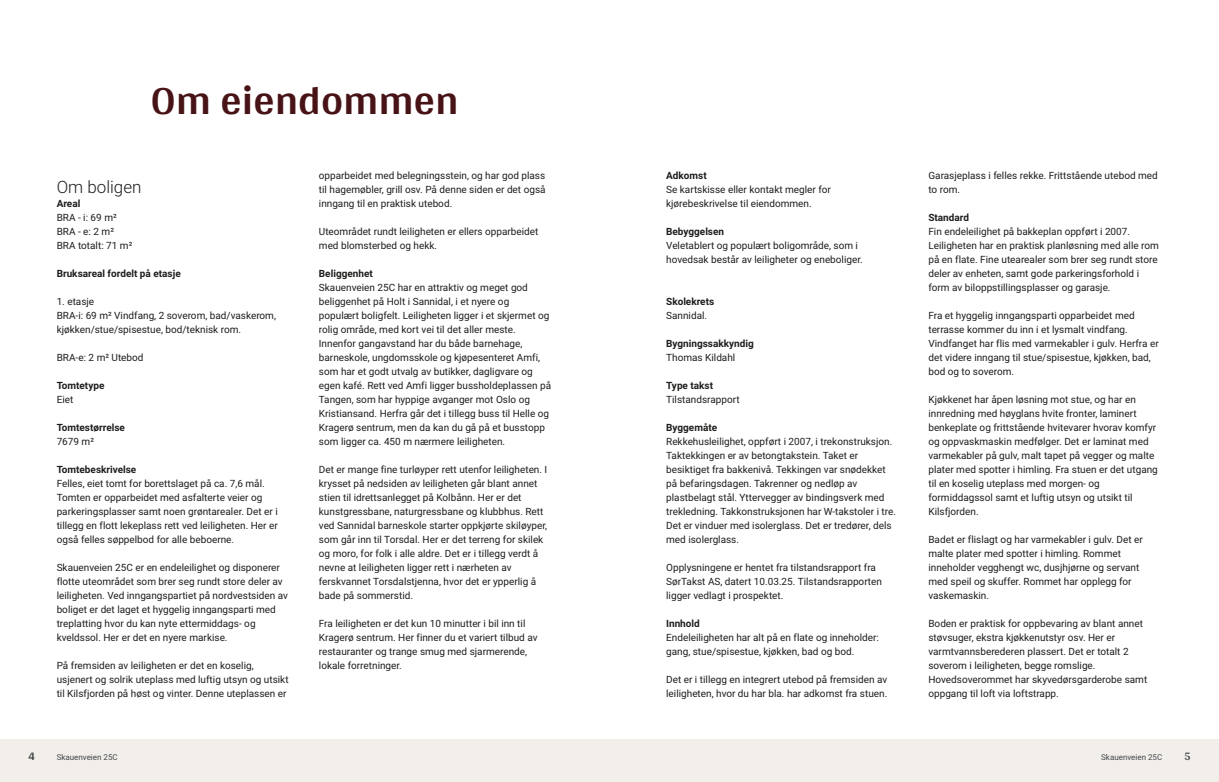
<style>
.page{position:relative;width:1219px;height:782px;background:#fff}
.page>*{position:absolute;margin:0;border:0;box-sizing:border-box;transform-origin:0 0}
.t1{font:700 42px "Arya";color:#481317}
.t2{font:300 17px "Roboto Vitec";color:#1d1d1b}
.t3{font:700 12px "Arya";color:#414749}
.t4{font:10px/14px "Roboto Vitec";color:#1d1d1b}
.t5{font:700 10px "Roboto Vitec";color:#1d1d1b}
.t6{font:8px "Roboto Vitec";color:#414749}
</style>
<div class="page">
<div style="left:0;top:739px;width:612px;height:42px;background:#f2eeea"></div>
<div style="left:607px;top:739px;width:612px;height:42px;background:#f2eeea"></div>
<h1 class="t1" style="left:151px;top:75px;width:309px">Om eiendommen</h1>
<h2 class="t2" style="left:57px;top:174px;width:86px">Om boligen</h2>
<p class="t5" style="left:57px;top:196px;width:25px">Areal</p>
<p class="t4" style="left:57px;top:209px;width:77px">BRA ‑ i: 69 m²<br>BRA ‑ e: 2 m²<br>BRA totalt: 71 m²</p>
<p class="t5" style="left:57px;top:266px;width:126px">Bruksareal fordelt på etasje</p>
<p class="t4" style="left:57px;top:293px;width:221px">1. etasje<br>BRA‑i: 69 m² Vindfang, 2 soverom, bad/ vaskerom, kjøkken/ stue/ spisestue, bod/ teknisk rom.</p>
<p class="t4" style="left:57px;top:349px;width:88px">BRA‑e: 2 m² Utebod</p>
<p class="t5" style="left:57px;top:378px;width:49px">Tomtetype</p>
<p class="t4" style="left:57px;top:391px;width:18px">Eiet</p>
<p class="t5" style="left:57px;top:420px;width:70px">Tomtestørrelse</p>
<p class="t4" style="left:57px;top:433px;width:39px">7679 m²</p>
<p class="t5" style="left:57px;top:462px;width:81px">Tomtebeskrivelse</p>
<p class="t4" style="left:57px;top:475px;width:223px">Felles, eiet tomt for borettslaget på ca. 7,6 mål.<br>Tomten er opparbeidet med asfalterte veier og parkeringsplasser samt noen grøntarealer. Det er i tillegg en flott lekeplass rett ved leiligheten. Her er også felles søppelbod for alle beboerne.</p>
<p class="t4" style="left:57px;top:559px;width:233px">Skauenveien 25C er en endeleilighet og disponerer flotte uteområdet som brer seg rundt store deler av leiligheten. Ved inngangspartiet på nordvestsiden av boliget er det laget et hyggelig inngangsparti med treplatting hvor du kan nyte ettermiddags‑ og kveldssol. Her er det en nyere markise.</p>
<p class="t4" style="left:57px;top:657px;width:233px">På fremsiden av leiligheten er det en koselig, usjenert og solrik uteplass med luftig utsyn og utsikt til Kilsfjorden på høst og vinter. Denne uteplassen er</p>
<p class="t3" style="left:28px;top:749px;width:8px">4</p>
<p class="t6" style="left:57px;top:751px;width:63px">Skauenveien 25C</p>
<p class="t4" style="left:319px;top:167px;width:228px;text-align:justify">opparbeidet med belegningsstein, og har god plass til hagemøbler, grill osv. På denne siden er det også inngang til en praktisk utebod.</p>
<p class="t4" style="left:319px;top:223px;width:221px">Uteområdet rundt leiligheten er ellers opparbeidet med blomsterbed og hekk.</p>
<p class="t5" style="left:319px;top:266px;width:55px">Beliggenhet</p>
<p class="t4" style="left:319px;top:279px;width:234px">Skauenveien 25C har en attraktiv og meget god beliggenhet på Holt i Sannidal, i et nyere og populært boligfelt. Leiligheten ligger i et skjermet og rolig område, med kort vei til det aller meste.<br>Innenfor gangavstand har du både barnehage, barneskole, ungdomsskole og kjøpesenteret Amfi, som har et godt utvalg av butikker, dagligvare og egen kafé. Rett ved Amfi ligger bussholdeplassen på Tangen, som har hyppige avganger mot Oslo og Kristiansand. Herfra går det i tillegg buss til Helle og Kragerø sentrum, men da kan du gå på et busstopp som ligger ca. 450 m nærmere leiligheten.</p>
<p class="t4" style="left:319px;top:461px;width:230px">Det er mange fine turløyper rett utenfor leiligheten. I krysset på nedsiden av leiligheten går blant annet stien til idrettsanlegget på Kolbånn. Her er det kunstgressbane, naturgressbane og klubbhus. Rett ved Sannidal barneskole starter oppkjørte skiløyper, som går inn til Torsdal. Her er det terreng for skilek og moro, for folk i alle aldre. Det er i tillegg verdt å nevne at leiligheten ligger rett i nærheten av ferskvannet Torsdalstjenna, hvor det er ypperlig å bade på sommerstid.</p>
<p class="t4" style="left:319px;top:615px;width:220px">Fra leiligheten er det kun 10 minutter i bil inn til Kragerø sentrum. Her finner du et variert tilbud av restauranter og trange smug med sjarmerende, lokale forretninger.</p>
<p class="t5" style="left:666px;top:168px;width:42px">Adkomst</p>
<p class="t4" style="left:666px;top:181px;width:166px">Se kartskisse eller kontakt megler for kjørebeskrivelse til eiendommen.</p>
<p class="t5" style="left:666px;top:224px;width:59px">Bebyggelsen</p>
<p class="t4" style="left:666px;top:237px;width:198px">Veletablert og populært boligområde, som i hovedsak består av leiligheter og eneboliger.</p>
<p class="t5" style="left:666px;top:294px;width:50px">Skolekrets</p>
<p class="t4" style="left:666px;top:307px;width:42px">Sannidal.</p>
<p class="t5" style="left:666px;top:336px;width:89px">Bygningssakkyndig</p>
<p class="t4" style="left:666px;top:349px;width:71px">Thomas Kildahl</p>
<p class="t5" style="left:666px;top:378px;width:48px">Type takst</p>
<p class="t4" style="left:666px;top:391px;width:75px">Tilstandsrapport</p>
<p class="t5" style="left:666px;top:420px;width:52px">Byggemåte</p>
<p class="t4" style="left:666px;top:433px;width:231px">Rekkehusleilighet, oppført i 2007, i trekonstruksjon.<br>Taktekkingen er av betongtakstein. Taket er besiktiget fra bakkenivå. Tekkingen var snødekket på befaringsdagen. Takrenner og nedløp av plastbelagt stål. Yttervegger av bindingsverk med trekledning. Takkonstruksjonen har W‑takstoler i tre.<br>Det er vinduer med isolerglass. Det er tredører, dels med isolerglass.</p>
<p class="t4" style="left:666px;top:559px;width:217px">Opplysningene er hentet fra tilstandsrapport fra<br>SørTakst AS, datert 10.03.25. Tilstandsrapporten ligger vedlagt i prospektet.</p>
<p class="t5" style="left:666px;top:616px;width:35px">Innhold</p>
<p class="t4" style="left:666px;top:629px;width:214px">Endeleiligheten har alt på en flate og inneholder: gang, stue/ spisestue, kjøkken, bad og bod.</p>
<p class="t4" style="left:666px;top:671px;width:223px">Det er i tillegg en integrert utebod på fremsiden av leiligheten, hvor du har bla. har adkomst fra stuen.</p>
<p class="t4" style="left:928px;top:167px;width:231px">Garasjeplass i felles rekke. Frittstående utebod med to rom.</p>
<p class="t5" style="left:928px;top:210px;width:42px">Standard</p>
<p class="t4" style="left:928px;top:223px;width:232px">Fin endeleilighet på bakkeplan oppført i 2007.<br>Leiligheten har en praktisk planløsning med alle rom på en flate. Fine utearealer som brer seg rundt store deler av enheten, samt gode parkeringsforhold i form av biloppstillingsplasser og garasje.</p>
<p class="t4" style="left:928px;top:307px;width:232px">Fra et hyggelig inngangsparti opparbeidet med terrasse kommer du inn i et lysmalt vindfang.<br>Vindfanget har flis med varmekabler i gulv. Herfra er det videre inngang til stue/ spisestue, kjøkken, bad, bod og to soverom.</p>
<p class="t4" style="left:928px;top:391px;width:231px">Kjøkkenet har åpen løsning mot stue, og har en innredning med høyglans hvite fronter, laminert benkeplate og frittstående hvitevarer hvorav komfyr og oppvaskmaskin medfølger. Det er laminat med varmekabler på gulv, malt tapet på vegger og malte plater med spotter i himling. Fra stuen er det utgang til en koselig uteplass med morgen‑ og formiddagssol samt et luftig utsyn og utsikt til Kilsfjorden.</p>
<p class="t4" style="left:928px;top:531px;width:216px">Badet er flislagt og har varmekabler i gulv. Det er malte plater med spotter i himling. Rommet inneholder vegghengt wc, dusjhjørne og servant med speil og skuffer. Rommet har opplegg for vaskemaskin.</p>
<p class="t4" style="left:928px;top:615px;width:220px">Boden er praktisk for oppbevaring av blant annet støvsuger, ekstra kjøkkenutstyr osv. Her er varmtvannsberederen plassert. Det er totalt 2 soverom i leiligheten, begge romslige.<br>Hovedsoverommet har skyvedørsgarderobe samt oppgang til loft via loftstrapp.</p>
<p class="t6" style="left:1101px;top:751px;width:63px">Skauenveien 25C</p>
<p class="t3" style="left:1184px;top:749px;width:8px">5</p>
</div>
